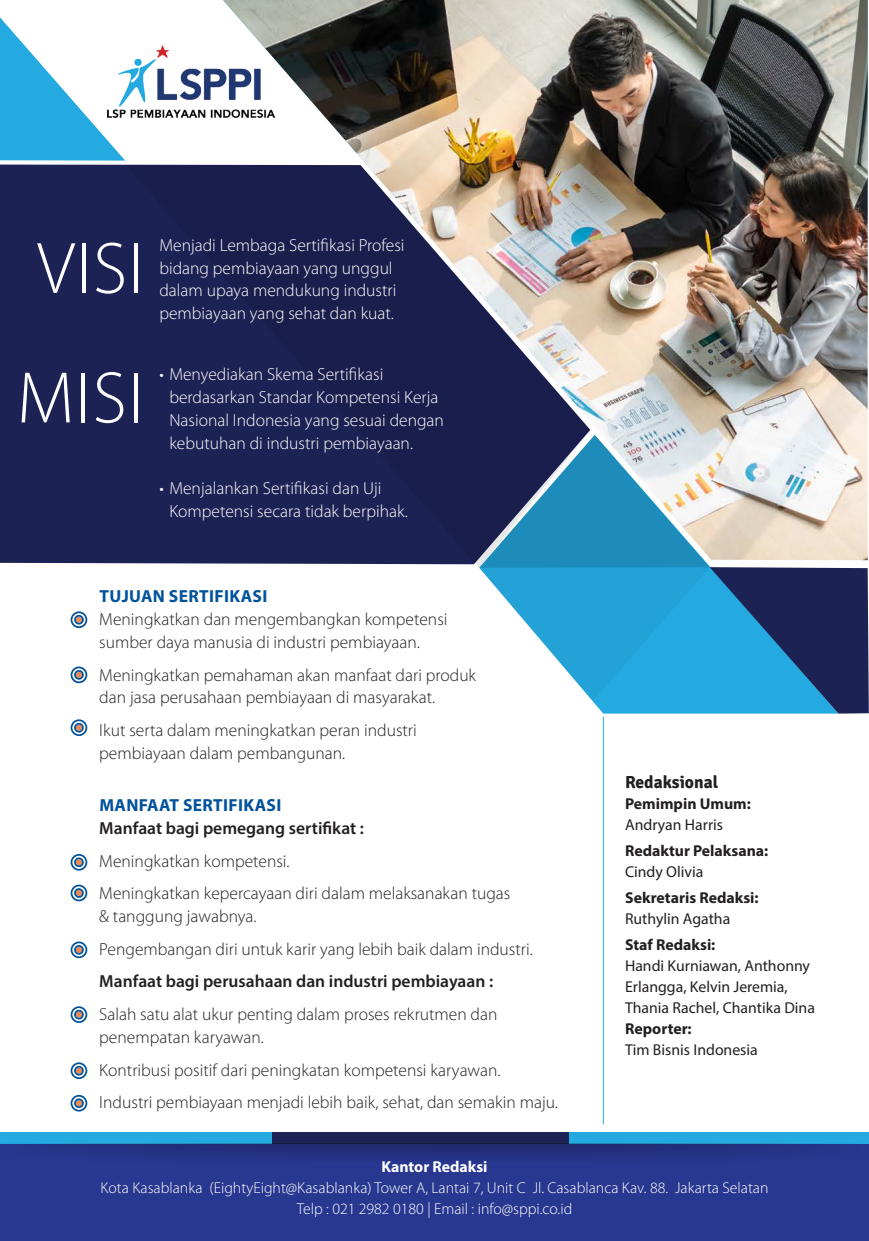
<style>
.page{position:relative;width:869px;height:1241px;background:#fff}
.page>*{position:absolute;margin:0;border:0;box-sizing:border-box;transform-origin:0 0}
.t1{font:300 73.5px/129.3px "Myriad Pro";letter-spacing:.02em;color:#fff}
.t2{font:300 17.5px/22.8px "Myriad Pro";color:#231f20}
.t3{font:300 17.5px/22.8px "Myriad Pro";color:#fff}
.t4{font:600 17.5px "Myriad Pro";color:#231f20}
.t5{font:700 17.5px "Myriad Pro";letter-spacing:.02em;color:#01519b}
.t6{font:700 17.5px "Signika";color:#231f20}
.t7{font:300 15.75px/21px "Myriad Pro";color:#fff;text-align:center}
.t8{font:15.75px/21px "Myriad Pro";color:#231f20}
.t9{font:700 15.75px "Myriad Pro";color:#231f20}
.t10{font:700 15.75px "Myriad Pro";color:#fff}
</style>
<div class="page">
<img style="left:223px;top:0;width:644px;height:435px">
<div style="left:0;top:164px;width:125px;height:400px;background:#1d2254"></div>
<svg style="left:479px;top:435px;width:389px;height:278px"></svg>
<svg style="left:0;top:17px;width:125px;height:143px"></svg>
<svg style="left:125px;top:164px;width:465px;height:403px;background:#3b4166"></svg>
<div style="left:0;top:1142px;width:868px;height:98px;background:#283890"></div>
<div style="left:0;top:1131px;width:274px;height:11px;background:#24aae1"></div>
<div style="left:272px;top:1131px;width:299px;height:11px;background:#1d2254"></div>
<div style="left:569px;top:1131px;width:299px;height:11px;background:#24aae1"></div>
<svg style="left:0;top:1142px;width:868px;height:16px"></svg>
<img style="left:103px;top:40px;width:176px;height:84px">
<div style="left:73px;top:614px;width:12px;height:11px;background:#ee8953;border-radius:50%"></div>
<div style="left:71px;top:611px;width:16px;height:17px;border:5px solid #fff;border-radius:50%"></div>
<div style="left:71px;top:611px;width:16px;height:17px;border:2px solid #01519b;border-radius:50%"></div>
<div style="left:74px;top:615px;width:10px;height:9px;border:2px solid #01519b;border-radius:50%"></div>
<div style="left:73px;top:669px;width:12px;height:11px;background:#ee8953;border-radius:50%"></div>
<div style="left:71px;top:666px;width:16px;height:17px;border:5px solid #fff;border-radius:50%"></div>
<div style="left:71px;top:666px;width:16px;height:17px;border:2px solid #01519b;border-radius:50%"></div>
<div style="left:74px;top:670px;width:10px;height:9px;border:2px solid #01519b;border-radius:50%"></div>
<div style="left:73px;top:722px;width:12px;height:11px;background:#ee8953;border-radius:50%"></div>
<div style="left:71px;top:719px;width:16px;height:17px;border:5px solid #fff;border-radius:50%"></div>
<div style="left:71px;top:719px;width:16px;height:17px;border:2px solid #01519b;border-radius:50%"></div>
<div style="left:74px;top:722px;width:10px;height:10px;border:2px solid #01519b;border-radius:50%"></div>
<div style="left:73px;top:856px;width:12px;height:11px;background:#ee8953;border-radius:50%"></div>
<div style="left:71px;top:853px;width:16px;height:17px;border:5px solid #fff;border-radius:50%"></div>
<div style="left:71px;top:853px;width:16px;height:17px;border:2px solid #01519b;border-radius:50%"></div>
<div style="left:74px;top:857px;width:10px;height:10px;border:2px solid #01519b;border-radius:50%"></div>
<div style="left:73px;top:887px;width:12px;height:11px;background:#ee8953;border-radius:50%"></div>
<div style="left:71px;top:884px;width:16px;height:17px;border:5px solid #fff;border-radius:50%"></div>
<div style="left:71px;top:884px;width:16px;height:17px;border:2px solid #01519b;border-radius:50%"></div>
<div style="left:74px;top:888px;width:10px;height:9px;border:2px solid #01519b;border-radius:50%"></div>
<div style="left:73px;top:944px;width:12px;height:11px;background:#ee8953;border-radius:50%"></div>
<div style="left:71px;top:941px;width:16px;height:17px;border:5px solid #fff;border-radius:50%"></div>
<div style="left:71px;top:941px;width:16px;height:17px;border:2px solid #01519b;border-radius:50%"></div>
<div style="left:74px;top:944px;width:10px;height:10px;border:2px solid #01519b;border-radius:50%"></div>
<div style="left:73px;top:1008px;width:12px;height:12px;background:#ee8953;border-radius:50%"></div>
<div style="left:71px;top:1006px;width:16px;height:16px;border:5px solid #fff;border-radius:50%"></div>
<div style="left:71px;top:1006px;width:16px;height:16px;border:2px solid #01519b;border-radius:50%"></div>
<div style="left:74px;top:1009px;width:10px;height:10px;border:2px solid #01519b;border-radius:50%"></div>
<div style="left:73px;top:1097px;width:12px;height:11px;background:#ee8953;border-radius:50%"></div>
<div style="left:71px;top:1094px;width:16px;height:17px;border:5px solid #fff;border-radius:50%"></div>
<div style="left:71px;top:1094px;width:16px;height:17px;border:2px solid #01519b;border-radius:50%"></div>
<div style="left:74px;top:1098px;width:10px;height:9px;border:2px solid #01519b;border-radius:50%"></div>
<div style="left:73px;top:1064px;width:12px;height:12px;background:#ee8953;border-radius:50%"></div>
<div style="left:71px;top:1062px;width:16px;height:16px;border:5px solid #fff;border-radius:50%"></div>
<div style="left:71px;top:1062px;width:16px;height:16px;border:2px solid #01519b;border-radius:50%"></div>
<div style="left:74px;top:1065px;width:10px;height:10px;border:2px solid #01519b;border-radius:50%"></div>
<hr style="left:602px;top:716px;width:1px;height:408px;background:#25aae2">
<h1 class="t1" style="left:17px;top:203px;width:129px">VISI<br>MISI</h1>
<p class="t3" style="left:159px;top:233px;width:246px">Menjadi Lembaga Sertifikasi Profesi bidang pembiayaan yang unggul dalam upaya mendukung industri pembiayaan yang sehat dan kuat.</p>
<p class="t3" style="left:169px;top:363px;width:276px;text-indent:-10px">• Menyediakan Skema Sertifikasi berdasarkan Standar Kompetensi Kerja Nasional Indonesia yang sesuai dengan kebutuhan di industri pembiayaan.</p>
<p class="t3" style="left:169px;top:476px;width:240px;text-indent:-10px">• Menjalankan Sertifikasi dan Uji<br>Kompetensi secara tidak berpihak.</p>
<p class="t5" style="left:99px;top:585px;width:169px">TUJUAN SERTIFIKASI</p>
<p class="t2" style="left:99px;top:607px;width:349px">Meningkatkan dan mengembangkan kompetensi sumber daya manusia di industri pembiayaan.</p>
<p class="t2" style="left:99px;top:663px;width:378px">Meningkatkan pemahaman akan manfaat dari produk dan jasa perusahaan pembiayaan di masyarakat.</p>
<p class="t2" style="left:99px;top:718px;width:319px">Ikut serta dalam meningkatkan peran industri pembiayaan dalam pembangunan.</p>
<p class="t5" style="left:99px;top:793px;width:183px">MANFAAT SERTIFIKASI</p>
<p class="t4" style="left:99px;top:816px;width:266px">Manfaat bagi pemegang sertifikat :</p>
<p class="t2" style="left:99px;top:844px;width:412px;line-height:32.7px">Meningkatkan kompetensi.<br>Meningkatkan kepercayaan diri dalam melaksanakan tugas</p>
<p class="t2" style="left:99px;top:899px;width:435px;line-height:32.7px">&amp; tanggung jawabnya.<br>Pengembangan diri untuk karir yang lebih baik dalam industri.</p>
<p class="t4" style="left:99px;top:970px;width:395px">Manfaat bagi perusahaan dan industri pembiayaan :</p>
<p class="t2" style="left:99px;top:1002px;width:399px">Salah satu alat ukur penting dalam proses rekrutmen dan penempatan karyawan.</p>
<p class="t2" style="left:99px;top:1052px;width:460px;line-height:32.7px">Kontribusi positif dari peningkatan kompetensi karyawan.<br>Industri pembiayaan menjadi lebih baik, sehat, dan semakin maju.</p>
<p class="t6" style="left:624px;top:771px;width:94px">Redaksional</p>
<p class="t9" style="left:624px;top:793px;width:127px">Pemimpin Umum:</p>
<p class="t8" style="left:624px;top:814px;width:99px">Andryan Harris</p>
<p class="t9" style="left:624px;top:840px;width:145px">Redaktur Pelaksana:</p>
<p class="t8" style="left:624px;top:861px;width:80px">Cindy Olivia</p>
<p class="t9" style="left:624px;top:887px;width:135px">Sekretaris Redaksi:</p>
<p class="t8" style="left:624px;top:908px;width:107px">Ruthylin Agatha</p>
<p class="t9" style="left:624px;top:934px;width:92px">Staf Redaksi:</p>
<p class="t8" style="left:624px;top:955px;width:191px">Handi Kurniawan, Anthonny<br>Erlangga, Kelvin Jeremia,<br>Thania Rachel, Chantika Dina</p>
<p class="t9" style="left:624px;top:1018px;width:68px">Reporter:</p>
<p class="t8" style="left:624px;top:1039px;width:134px">Tim Bisnis Indonesia</p>
<p class="t10" style="left:381px;top:1156px;width:108px">Kantor Redaksi</p>
<p class="t7" style="left:100px;top:1177px;width:669px">Kota Kasablanka (EightyEight@Kasablanka) Tower A, Lantai 7, Unit C Jl. Casablanca Kav. 88. Jakarta Selatan<br>Telp : 021 2982 0180 | Email : info@sppi.co.id</p>
</div>
